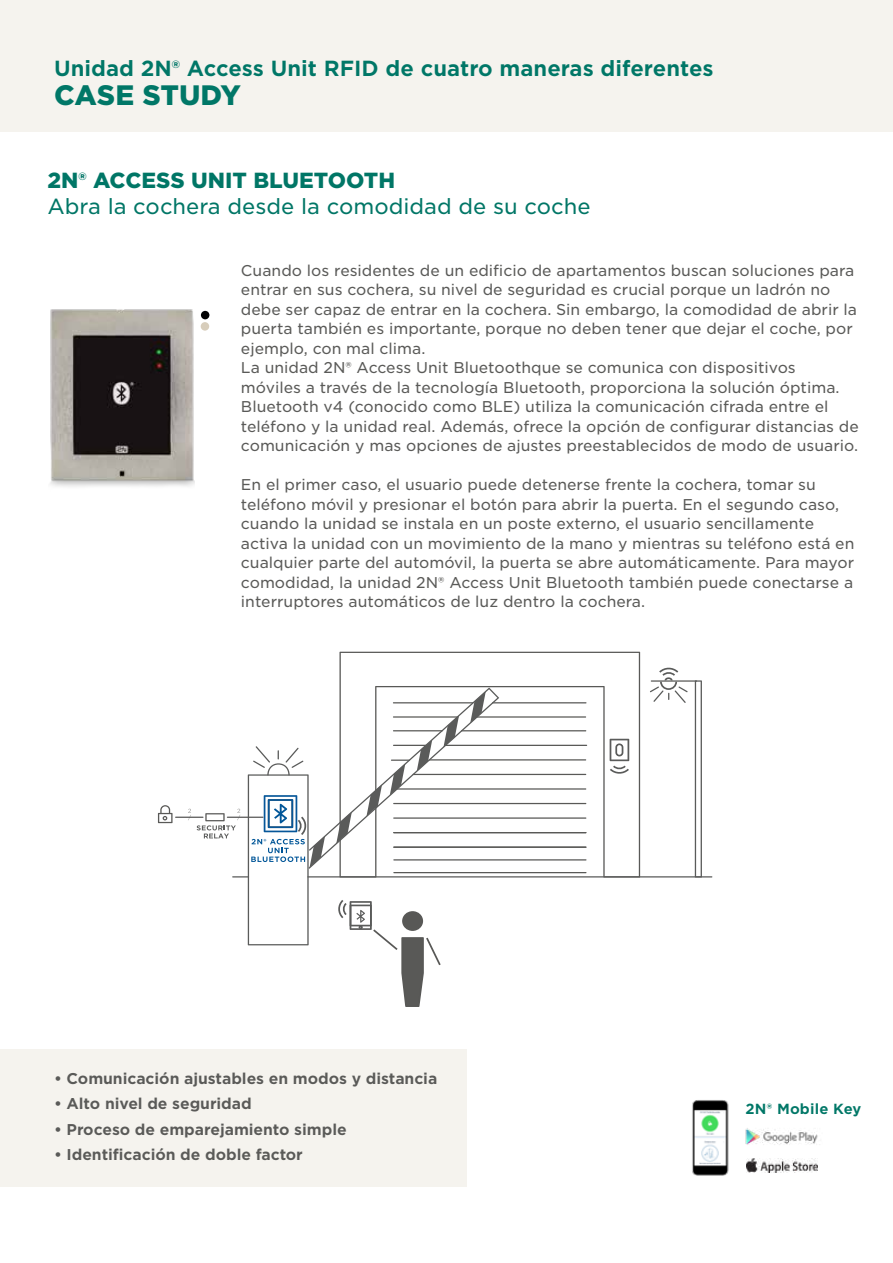
<style>
.page{position:relative;width:893px;height:1263px;background:#fff}
.page>*{position:absolute;margin:0;border:0;box-sizing:border-box;transform-origin:0 0}
.t1{font:900 27px "Gotham S Sm";letter-spacing:-.005em;color:#007767}
.t2{font:700 21px "Gotham S Sm";color:#007767}
.t3{font:21px "Gotham S Sm";color:#007666}
.t4{font:900 21px "Gotham S Sm";color:#007666}
.t5{font:15px/19.5px "Gotham S Sm";color:#5a5a58}
.t6{font:700 15px "Gotham S Sm";letter-spacing:-.005em;color:#5a5a58}
.t7{font:700 14.1px "Gotham S Sm";letter-spacing:.01em;color:#007767}
</style>
<div class="page">
<div style="left:0;top:1049px;width:466px;height:138px;background:#f5f3ee"></div>
<div style="left:0;top:0;width:893px;height:132px;background:#f5f3ee"></div>
<img style="left:50px;top:309px;width:145px;height:178px">
<svg style="left:339px;top:652px;width:301px;height:224px"></svg>
<hr style="left:393px;top:872px;width:193px;height:1px;background:#595957">
<hr style="left:393px;top:846px;width:193px;height:2px;background:#595957">
<hr style="left:393px;top:832px;width:193px;height:1px;background:#595957">
<hr style="left:393px;top:817px;width:193px;height:2px;background:#595957">
<hr style="left:393px;top:803px;width:193px;height:1px;background:#595957">
<hr style="left:393px;top:788px;width:193px;height:2px;background:#595957">
<hr style="left:413px;top:774px;width:173px;height:1px;background:#595957">
<hr style="left:429px;top:759px;width:157px;height:1px;background:#595957">
<hr style="left:444px;top:745px;width:143px;height:1px;background:#595957">
<hr style="left:461px;top:730px;width:125px;height:1px;background:#595957">
<hr style="left:475px;top:716px;width:111px;height:2px;background:#595957">
<hr style="left:492px;top:702px;width:94px;height:1px;background:#595957">
<hr style="left:393px;top:859px;width:193px;height:1px;background:#595957">
<hr style="left:307px;top:876px;width:405px;height:1px;background:#5a5b5a">
<hr style="left:651px;top:680px;width:46px;height:2px;background:#595957">
<svg style="left:695px;top:680px;width:7px;height:196px"></svg>
<svg style="left:610px;top:739px;width:19px;height:36px"></svg>
<svg style="left:650px;top:667px;width:38px;height:36px"></svg>
<svg style="left:158px;top:687px;width:341px;height:320px"></svg>
<img style="left:692px;top:1100px;width:37px;height:76px">
<img style="left:745px;top:1128px;width:73px;height:17px">
<img style="left:747px;top:1158px;width:70px;height:14px">
<div style="left:201px;top:311px;width:8px;height:8px;background:#020203;border-radius:50%"></div>
<div style="left:201px;top:322px;width:8px;height:9px;background:#d7cdbb;border-radius:50%"></div>
<h2 class="t2" style="left:54px;top:53px;width:661px">Unidad 2N® Access Unit RFID de cuatro maneras diferentes</h2>
<h1 class="t1" style="left:54px;top:76px;width:189px">CASE STUDY</h1>
<h2 class="t4" style="left:47px;top:166px;width:349px">2N® ACCESS UNIT BLUETOOTH</h2>
<h2 class="t3" style="left:47px;top:192px;width:545px">Abra la cochera desde la comodidad de su coche</h2>
<p class="t5" style="left:241px;top:260px;width:619px">Cuando los residentes de un edificio de apartamentos buscan soluciones para entrar en sus cochera, su nivel de seguridad es crucial porque un ladrón no debe ser capaz de entrar en la cochera. Sin embargo, la comodidad de abrir la puerta también es importante, porque no deben tener que dejar el coche, por ejemplo, con mal clima.<br>La unidad 2N® Access Unit Bluetoothque se comunica con dispositivos móviles a través de la tecnología Bluetooth, proporciona la solución óptima.<br>Bluetooth v4 (conocido como BLE) utiliza la comunicación cifrada entre el teléfono y la unidad real. Además, ofrece la opción de configurar distancias de comunicación y mas opciones de ajustes preestablecidos de modo de usuario.</p>
<p class="t5" style="left:241px;top:474px;width:615px">En el primer caso, el usuario puede detenerse frente la cochera, tomar su teléfono móvil y presionar el botón para abrir la puerta. En el segundo caso, cuando la unidad se instala en un poste externo, el usuario sencillamente activa la unidad con un movimiento de la mano y mientras su teléfono está en cualquier parte del automóvil, la puerta se abre automáticamente. Para mayor comodidad, la unidad 2N® Access Unit Bluetooth también puede conectarse a interruptores automáticos de luz dentro la cochera.</p>
<p class="t6" style="left:54px;top:1068px;width:385px">• Comunicación ajustables en modos y distancia</p>
<p class="t6" style="left:54px;top:1093px;width:199px">• Alto nivel de seguridad</p>
<p class="t6" style="left:54px;top:1119px;width:294px">• Proceso de emparejamiento simple</p>
<p class="t6" style="left:54px;top:1144px;width:250px">• Identificación de doble factor</p>
<p class="t7" style="left:745px;top:1099px;width:117px">2N® Mobile Key</p>
</div>
